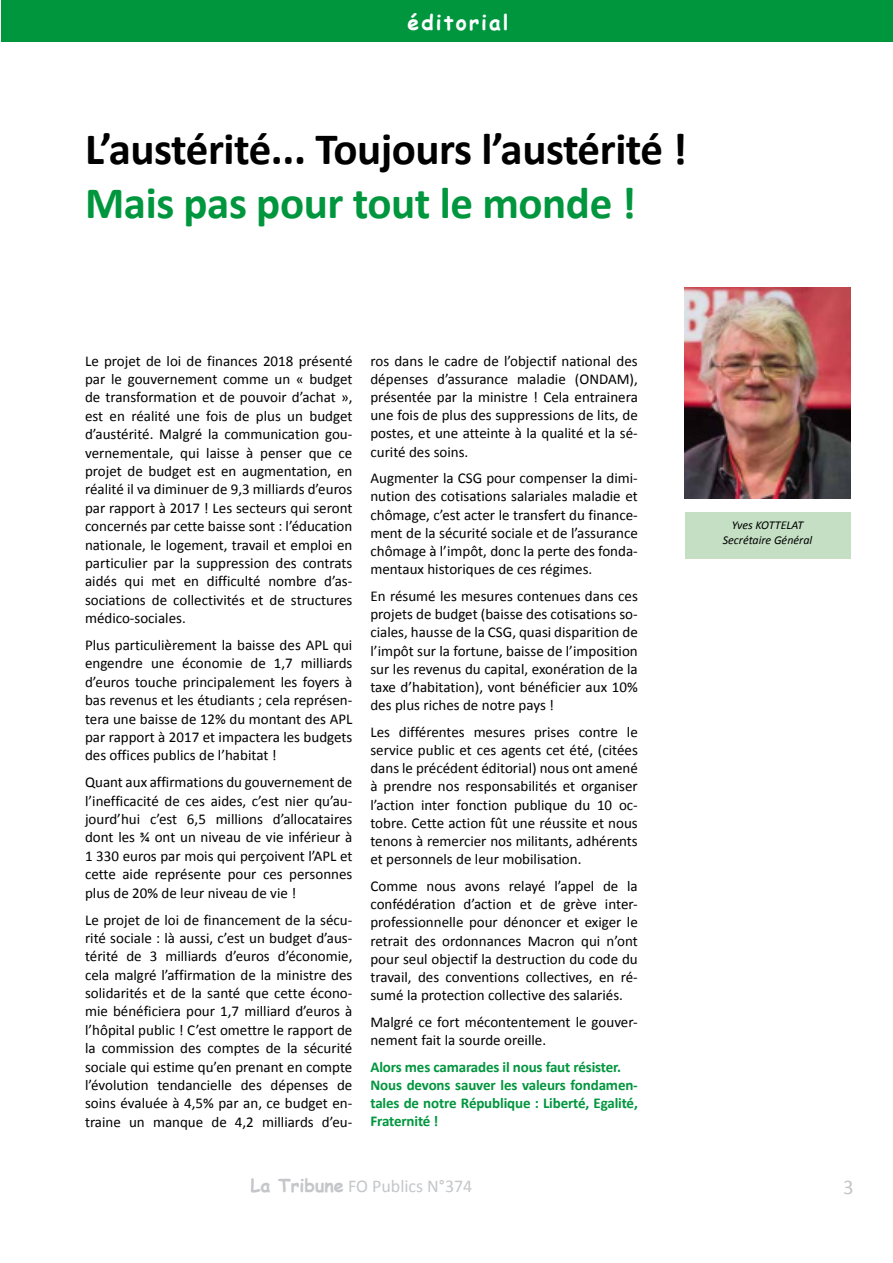
<style>
.page{position:relative;width:893px;height:1263px;background:#fff}
.page>*{position:absolute;margin:0;border:0;box-sizing:border-box;transform-origin:0 0}
.t1{font:700 45px "Calibri";letter-spacing:-.01em;color:#000}
.t2{font:700 45px "Calibri";letter-spacing:-.01em;color:#00963e}
.t3{font:700 21px "Comic Sans MS";letter-spacing:.1em;color:#fdfeff}
.t4{font:21px "Calibri";color:#c4c6c9}
.t5{font:18px "Calibri";color:#c4c6c9}
.t6{font:15px/18.5px "Calibri";color:#000;text-align:justify}
.t7{font:700 15px/18.1px "Calibri";letter-spacing:-.01em;color:#00963e}
.t8{font:italic 12px/14.4px "Calibri";color:#000;text-align:center}
.s1{font-family:"Comic Sans MS";font-weight:700}
</style>
<div class="page">
<img style="left:685px;top:288px;width:165px;height:210px">
<div style="left:685px;top:512px;width:165px;height:46px;background:#c4dfc3"></div>
<div style="left:1px;top:0;width:892px;height:42px;background:#00963e"></div>
<h2 class="t3" style="left:408px;top:12px;width:103px">éditorial</h2>
<h1 class="t1" style="left:85px;top:131px;width:604px">L’austérité... Toujours l’austérité !</h1>
<h1 class="t2" style="left:85px;top:185px;width:553px">Mais pas pour tout le monde !</h1>
<p class="t6" style="left:85px;top:352px;width:269px">Le projet de loi de finances 2018 présenté par le gouvernement comme un « budget de transformation et de pouvoir d’achat », est en réalité une fois de plus un budget d’austérité. Malgré la communication gou&shy;vernementale, qui laisse à penser que ce projet de budget est en augmentation, en réalité il va diminuer de 9,3 milliards d’euros par rapport à 2017 ! Les secteurs qui seront concernés par cette baisse sont : l’éducation nationale, le logement, travail et emploi en particulier par la suppression des contrats aidés qui met en difficulté nombre d’as&shy;sociations de collectivités et de structures médico-sociales.</p>
<p class="t6" style="left:85px;top:637px;width:269px">Plus particulièrement la baisse des APL qui engendre une économie de 1,7 milliards d’euros touche principalement les foyers à bas revenus et les étudiants ; cela représen&shy;tera une baisse de 12% du montant des APL par rapport à 2017 et impactera les budgets des offices publics de l’habitat !</p>
<p class="t6" style="left:85px;top:774px;width:269px">Quant aux affirmations du gouvernement de l’inefficacité de ces aides, c’est nier qu’au&shy;jourd’hui c’est 6,5 millions d’allocataires dont les ¾ ont un niveau de vie inférieur à 1 330 euros par mois qui perçoivent l’APL et cette aide représente pour ces personnes plus de 20% de leur niveau de vie !</p>
<p class="t6" style="left:85px;top:911px;width:269px">Le projet de loi de financement de la sécu&shy;rité sociale : là aussi, c’est un budget d’aus&shy;térité de 3 milliards d’euros d’économie, cela malgré l’affirmation de la ministre des solidarités et de la santé que cette écono&shy;mie bénéficiera pour 1,7 milliard d’euros à l’hôpital public ! C’est omettre le rapport de la commission des comptes de la sécurité sociale qui estime qu’en prenant en compte l’évolution tendancielle des dépenses de soins évaluée à 4,5% par an, ce budget en&shy;traine un manque de 4,2 milliards d’eu-</p>
<p class="t6" style="left:370px;top:352px;width:269px">ros dans le cadre de l’objectif national des dépenses d’assurance maladie (ONDAM), présentée par la ministre ! Cela entrainera une fois de plus des suppressions de lits, de postes, et une atteinte à la qualité et la sé&shy;curité des soins.</p>
<p class="t6" style="left:370px;top:470px;width:269px">Augmenter la CSG pour compenser la dimi&shy;nution des cotisations salariales maladie et chômage, c’est acter le transfert du finance&shy;ment de la sécurité sociale et de l’assurance chômage à l’impôt, donc la perte des fonda&shy;mentaux historiques de ces régimes.</p>
<p class="t6" style="left:370px;top:588px;width:269px">En résumé les mesures contenues dans ces projets de budget (baisse des cotisations so&shy;ciales, hausse de la CSG, quasi disparition de l’impôt sur la fortune, baisse de l’imposition sur les revenus du capital, exonération de la taxe d’habitation), vont bénéficier aux 10% des plus riches de notre pays !</p>
<p class="t6" style="left:370px;top:724px;width:269px">Les différentes mesures prises contre le service public et ces agents cet été, (citées dans le précédent éditorial) nous ont amené à prendre nos responsabilités et organiser l’action inter fonction publique du 10 oc&shy;tobre. Cette action fût une réussite et nous tenons à remercier nos militants, adhérents et personnels de leur mobilisation.</p>
<p class="t6" style="left:370px;top:878px;width:269px">Comme nous avons relayé l’appel de la confédération d’action et de grève inter&shy;professionnelle pour dénoncer et exiger le retrait des ordonnances Macron qui n’ont pour seul objectif la destruction du code du travail, des conventions collectives, en ré&shy;sumé la protection collective des salariés.</p>
<p class="t6" style="left:370px;top:1014px;width:269px">Malgré ce fort mécontentement le gouver&shy;nement fait la sourde oreille.</p>
<p class="t7" style="left:370px;top:1058px;width:269px">Alors mes camarades il nous faut résister.<br>Nous devons sauver les valeurs fondamen&shy;tales de notre République : Liberté, Egalité, Fraternité !</p>
<p class="t8" style="left:723px;top:518px;width:91px">Yves KOTTELAT<br>Secrétaire Général</p>
<p class="t5" style="left:250px;top:1179px;width:223px"><span class="s1">La Tribune</span> FO Publics N°374</p>
<h2 class="t4" style="left:843px;top:1178px;width:12px">3</h2>
</div>
